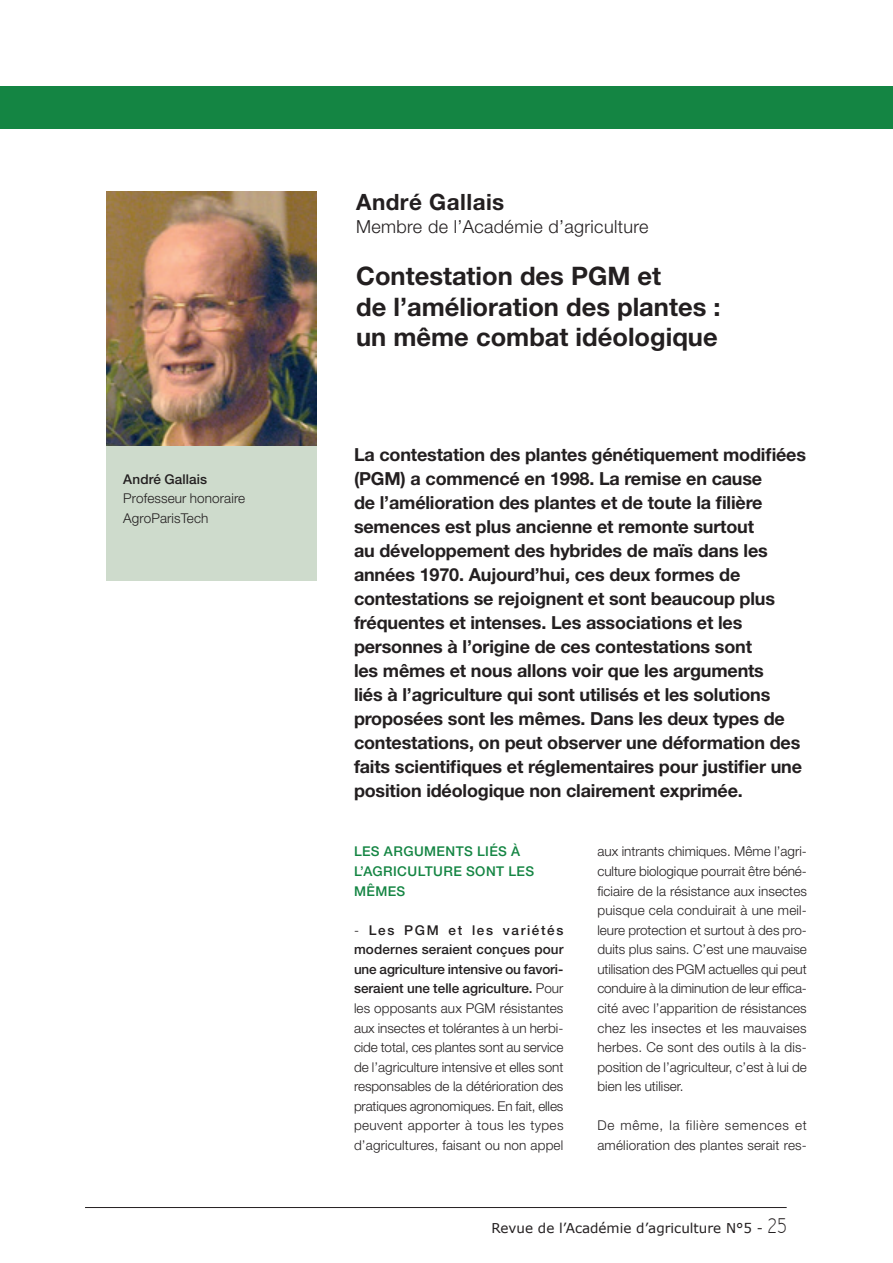
<style>
.page{position:relative;width:893px;height:1263px;background:#fff}
.page>*{position:absolute;margin:0;border:0;box-sizing:border-box;transform-origin:0 0}
.t1{font:700 25.5px/30.6px "Helvetica Neue";color:#231f20}
.t2{font:700 22.5px "Helvetica Neue";letter-spacing:.02em;color:#231f20}
.t3{font:700 18px/24px "Helvetica Neue";letter-spacing:-.01em;color:#231f20}
.t4{font:300 18px "Helvetica Neue";letter-spacing:.02em;color:#231f20}
.t5{font:300 13.5px/19.5px "Helvetica Neue";letter-spacing:.01em;color:#231f20;text-align:justify}
.t6{font:500 13.5px/19.5px "Helvetica Neue";letter-spacing:.03em;color:#148543}
.t7{font:13.5px "Verdana";color:#231f20}
.t8{font:500 13.5px "Helvetica Neue";letter-spacing:.01em;color:#231f20}
.s1{font-weight:500}
.s2{font-family:"Capsuula";font-size:21px}
</style>
<div class="page">
<hr style="left:85px;top:1207px;width:702px;height:1px;background:#231f20">
<div style="left:0;top:86px;width:893px;height:43px;background:#148543"></div>
<img style="left:106px;top:191px;width:211px;height:255px">
<div style="left:106px;top:446px;width:211px;height:135px;background:#cedbcc"></div>
<p class="t8" style="left:123px;top:471px;width:85px">André Gallais</p>
<p class="t5" style="left:123px;top:488px;width:123px">Professeur honoraire<br>AgroParisTech</p>
<h2 class="t2" style="left:356px;top:188px;width:150px">André Gallais</h2>
<h3 class="t4" style="left:356px;top:215px;width:294px">Membre de l’Académie d’agriculture</h3>
<h1 class="t1" style="left:356px;top:260px;width:366px">Contestation des PGM et<br>de l’amélioration des plantes : un même combat idéologique</h1>
<p class="t3" style="left:354px;top:442px;width:454px">La contestation des plantes génétiquement modifiées (PGM) a commencé en 1998. La remise en cause<br>de l’amélioration des plantes et de toute la filière semences est plus ancienne et remonte surtout<br>au développement des hybrides de maïs dans les années 1970. Aujourd’hui, ces deux formes de contestations se rejoignent et sont beaucoup plus fréquentes et intenses. Les associations et les personnes à l’origine de ces contestations sont<br>les mêmes et nous allons voir que les arguments<br>liés à l’agriculture qui sont utilisés et les solutions proposées sont les mêmes. Dans les deux types de contestations, on peut observer une déformation des faits scientifiques et réglementaires pour justifier une position idéologique non clairement exprimée.</p>
<p class="t6" style="left:354px;top:842px;width:182px">LES ARGUMENTS LIÉS À<br>L’AGRICULTURE SONT LES<br>MÊMES</p>
<p class="t5" style="left:354px;top:920px;width:211px">- <span class="s1">Les PGM et les variétés modernes seraient conçues pour une agriculture intensive ou favori&shy;seraient une telle agriculture.</span> Pour les opposants aux PGM résistantes aux insectes et tolérantes à un herbi&shy;cide total, ces plantes sont au service de l’agriculture intensive et elles sont responsables de la détérioration des pratiques agronomiques. En fait, elles peuvent apporter à tous les types d’agricultures, faisant ou non appel</p>
<p class="t5" style="left:597px;top:842px;width:211px">aux intrants chimiques. Même l’agri&shy;culture biologique pourrait être béné&shy;ficiaire de la résistance aux insectes puisque cela conduirait à une meil&shy;leure protection et surtout à des pro&shy;duits plus sains. C’est une mauvaise utilisation des PGM actuelles qui peut conduire à la diminution de leur effica&shy;cité avec l’apparition de résistances chez les insectes et les mauvaises herbes. Ce sont des outils à la dis&shy;position de l’agriculteur, c’est à lui de bien les utiliser.</p>
<p class="t5" style="left:597px;top:1115px;width:211px">De même, la filière semences et amélioration des plantes serait res-</p>
<p class="t7" style="left:491px;top:1219px;width:297px">Revue de l’Académie d’agriculture N°5 - <span class="s2">25</span></p>
</div>
